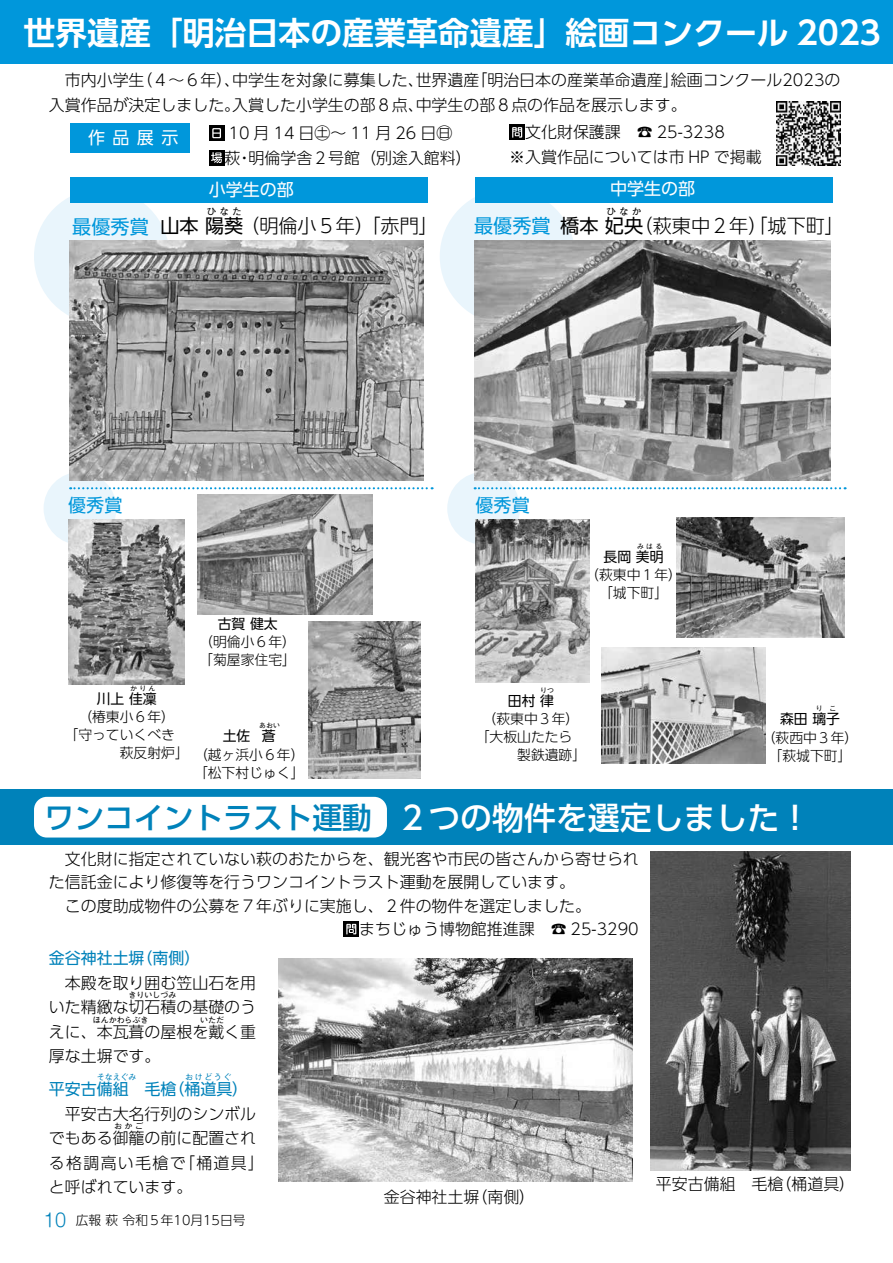
<style>
.page{position:relative;width:893px;height:1263px;background:#fff}
.page>*{position:absolute;margin:0;border:0;box-sizing:border-box;transform-origin:0 0}
.t1{font:700 31.95px "UD Shin Go Pro De";color:#fff}
.t2{font:500 31.95px "UD Shin Go Pro";color:#fff}
.t3{font:300 19.2px "UD Shin Go Pro";color:#000}
.t4{font:19.2px "UD Shin Go Pro";color:#0097db}
.t5{font:18px "UD Shin Go Pro";color:#0097db}
.t6{font:16.95px "UD Shin Go Pro";color:#fff}
.t7{font:300 15.9px/24.5px "UD Shin Go Pro";color:#000}
.t8{font:15.9px "UD Shin Go Pro";color:#0082ba}
.t9{font:300 15.9px/24.5px "UD Shin Go Pro";letter-spacing:.085em;color:#000}
.t10{font:300 13.8px/18.1px "UD Shin Go Pro";color:#000;text-align:right}
.t11{font:13.8px "UD Shin Go Pro";color:#000}
.t12{font:300 12.75px "UD Shin Go Pr 6";color:#000}
.t13{font:9.6px "UD Shin Go Pro";letter-spacing:.335em;color:#000}
.t14{font:300 7.95px "UD Shin Go Pro";color:#000}
.t15{font:7.95px "UD Shin Go Pro";letter-spacing:.1em;color:#0082ba}
.t16{font:6.9px "UD Shin Go Pro";letter-spacing:.335em;color:#000}
.s1{font-weight:400}
.s2{font-size:29.7px;color:#0082ba}
.s3{font-family:"Shin M Go Pro";font-size:18px;color:#0082ba}
</style>
<div class="page">
<div style="left:440px;top:189px;width:135px;height:135px;background:#e9f5fc;border-radius:50%"></div>
<div style="left:34px;top:189px;width:136px;height:135px;background:#e9f5fc;border-radius:50%"></div>
<div style="left:44px;top:472px;width:72px;height:73px;background:#e9f5fc;border-radius:50%"></div>
<div style="left:447px;top:472px;width:73px;height:73px;background:#e9f5fc;border-radius:50%"></div>
<div style="left:0;top:789px;width:893px;height:56px;background:#0082ba"></div>
<div style="left:34px;top:797px;width:353px;height:40px;background:#fff;border-radius:13px"></div>
<img style="left:602px;top:648px;width:164px;height:115px">
<img style="left:475px;top:519px;width:114px;height:163px">
<div style="left:509px;top:124px;width:16px;height:16px;background:#000"></div>
<svg style="left:512px;top:127px;width:10px;height:11px"></svg>
<img style="left:475px;top:241px;width:355px;height:239px">
<div style="left:0;top:0;width:893px;height:63px;background:#0097db"></div>
<div style="left:70px;top:123px;width:120px;height:30px;background:#0097db"></div>
<div style="left:209px;top:125px;width:16px;height:16px;background:#000"></div>
<svg style="left:212px;top:128px;width:9px;height:10px"></svg>
<div style="left:209px;top:150px;width:16px;height:16px;background:#000"></div>
<svg style="left:211px;top:152px;width:11px;height:11px"></svg>
<img style="left:70px;top:240px;width:354px;height:240px">
<img style="left:308px;top:622px;width:113px;height:157px">
<img style="left:676px;top:518px;width:169px;height:119px">
<img style="left:68px;top:519px;width:117px;height:165px">
<img style="left:776px;top:102px;width:64px;height:63px">
<img style="left:279px;top:959px;width:353px;height:222px">
<svg style="left:343px;top:921px;width:16px;height:16px"></svg>
<svg style="left:346px;top:924px;width:10px;height:10px"></svg>
<div style="left:70px;top:178px;width:357px;height:25px;background:#0097db"></div>
<div style="left:475px;top:178px;width:357px;height:25px;background:#0097db"></div>
<img style="left:651px;top:851px;width:199px;height:319px">
<svg style="left:70px;top:487px;width:363px;height:2px"></svg>
<svg style="left:475px;top:487px;width:371px;height:2px"></svg>
<img style="left:198px;top:495px;width:175px;height:119px">
<h1 class="t1" style="left:23px;top:7px;width:859px">世界遺産「明治日本の産業革命遺産」絵画コンクール 2023</h1>
<p class="t7" style="left:49px;top:67px;width:793px">　市内小学生（４～６年）、中学生を対象に募集した、世界遺産「明治日本の産業革命遺産」絵画コンクール2023の入賞作品が決定しました。入賞した小学生の部８点、中学生の部８点の作品を展示します。</p>
<p class="t6" style="left:88px;top:124px;width:92px">作品展示</p>
<p class="t7" style="left:225px;top:120px;width:249px">10 月 14 日㊏～ 11 月 26 日㊐<br>萩・明倫学舎２号館（別途入館料）</p>
<p class="t7" style="left:509px;top:120px;width:254px;text-indent:16px">文化財保護課　☎ 25-3238<br>※入賞作品については市 HP で掲載</p>
<p class="t6" style="left:209px;top:176px;width:87px">小学生の部</p>
<p class="t6" style="left:610px;top:175px;width:87px">中学生の部</p>
<p class="t13" style="left:207px;top:204px;width:37px">ひなた</p>
<p class="t3" style="left:161px;top:210px;width:279px"><span class="s1">山本 陽葵</span>（明倫小５年）「赤門」</p>
<p class="t4" style="left:72px;top:211px;width:78px">最優秀賞</p>
<p class="t4" style="left:474px;top:210px;width:78px">最優秀賞</p>
<p class="t13" style="left:606px;top:204px;width:37px">ひなか</p>
<p class="t3" style="left:560px;top:210px;width:285px"><span class="s1">橋本 妃央</span>（萩東中２年）「城下町」</p>
<p class="t5" style="left:68px;top:490px;width:56px">優秀賞</p>
<p class="t11" style="left:218px;top:613px;width:61px">古賀 健太</p>
<p class="t10" style="left:199px;top:632px;width:98px;text-align:left">（明倫小６年）「菊屋家住宅」</p>
<p class="t5" style="left:476px;top:491px;width:56px">優秀賞</p>
<p class="t16" style="left:637px;top:541px;width:27px">みはる</p>
<p class="t10" style="left:585px;top:565px;width:98px;text-align:center">（萩東中１年）「城下町」</p>
<p class="t11" style="left:604px;top:545px;width:61px">長岡 美明</p>
<p class="t16" style="left:130px;top:683px;width:27px">かりん</p>
<p class="t10" style="left:65px;top:707px;width:112px">（椿東小６年）「守っていくべき</p>
<p class="t11" style="left:97px;top:688px;width:61px">川上 佳凜</p>
<p class="t16" style="left:259px;top:720px;width:22px">あおい</p>
<p class="t10" style="left:120px;top:745px;width:186px">萩反射炉」（越ヶ浜小６年）「松下村じゅく」</p>
<p class="t11" style="left:223px;top:725px;width:54px">土佐 蒼</p>
<p class="t16" style="left:540px;top:684px;width:15px">りつ</p>
<p class="t10" style="left:483px;top:709px;width:98px">（萩東中３年）</p>
<p class="t10" style="left:476px;top:727px;width:98px">「大板山たたら</p>
<p class="t10" style="left:517px;top:745px;width:71px">製鉄遺跡」</p>
<p class="t11" style="left:508px;top:689px;width:48px">田村 律</p>
<p class="t16" style="left:816px;top:703px;width:22px">り こ</p>
<p class="t10" style="left:762px;top:728px;width:98px;text-align:center">（萩西中３年）「萩城下町」</p>
<p class="t11" style="left:780px;top:708px;width:61px">森田 璃子</p>
<h1 class="t2" style="left:45px;top:792px;width:768px"><span class="s2">ワンコイントラスト運動</span> ２つの物件を選定しました！</h1>
<p class="t7" style="left:49px;top:847px;width:591px;line-height:23.4px">　文化財に指定されていない萩のおたからを、観光客や市民の皆さんから寄せられた信託金により修復等を行うワンコイントラスト運動を展開しています。<br>　この度助成物件の公募を７年ぶりに実施し、２件の物件を選定しました。</p>
<p class="t8" style="left:49px;top:945px;width:153px">金谷神社土塀（南側）</p>
<p class="t7" style="left:359px;top:916px;width:281px">まちじゅう博物館推進課　☎ 25-3290</p>
<p class="t7" style="left:49px;top:970px;width:209px">　本殿を取り囲む笠山石を用いた精緻な切石積の基礎のう</p>
<p class="t14" style="left:129px;top:989px;width:49px">きりいしづみ</p>
<p class="t7" style="left:49px;top:1019px;width:209px">えに、本瓦葺の屋根を戴く重</p>
<p class="t14" style="left:93px;top:1013px;width:57px">ほんかわらぶき</p>
<p class="t14" style="left:200px;top:1013px;width:25px">いただ</p>
<p class="t7" style="left:49px;top:1043px;width:113px">厚な土塀です。</p>
<p class="t8" style="left:49px;top:1076px;width:201px">平安古備組　毛槍（桶道具）</p>
<p class="t15" style="left:97px;top:1071px;width:41px">そなえぐみ</p>
<p class="t15" style="left:185px;top:1071px;width:48px">おけどうぐ</p>
<p class="t7" style="left:49px;top:1101px;width:209px">　平安古大名行列のシンボルでもある御籠の前に配置され</p>
<p class="t14" style="left:114px;top:1120px;width:31px">おかご</p>
<p class="t9" style="left:49px;top:1150px;width:217px">る格調高い毛槍で「桶道具」と呼ばれています。</p>
<p class="t12" style="left:44px;top:1209px;width:203px"><span class="s3">10</span> 広報 萩 令和５年10月15日号</p>
<p class="t7" style="left:384px;top:1184px;width:153px">金谷神社土塀（南側）</p>
<p class="t7" style="left:656px;top:1171px;width:201px">平安古備組　毛槍（桶道具）</p>
</div>
